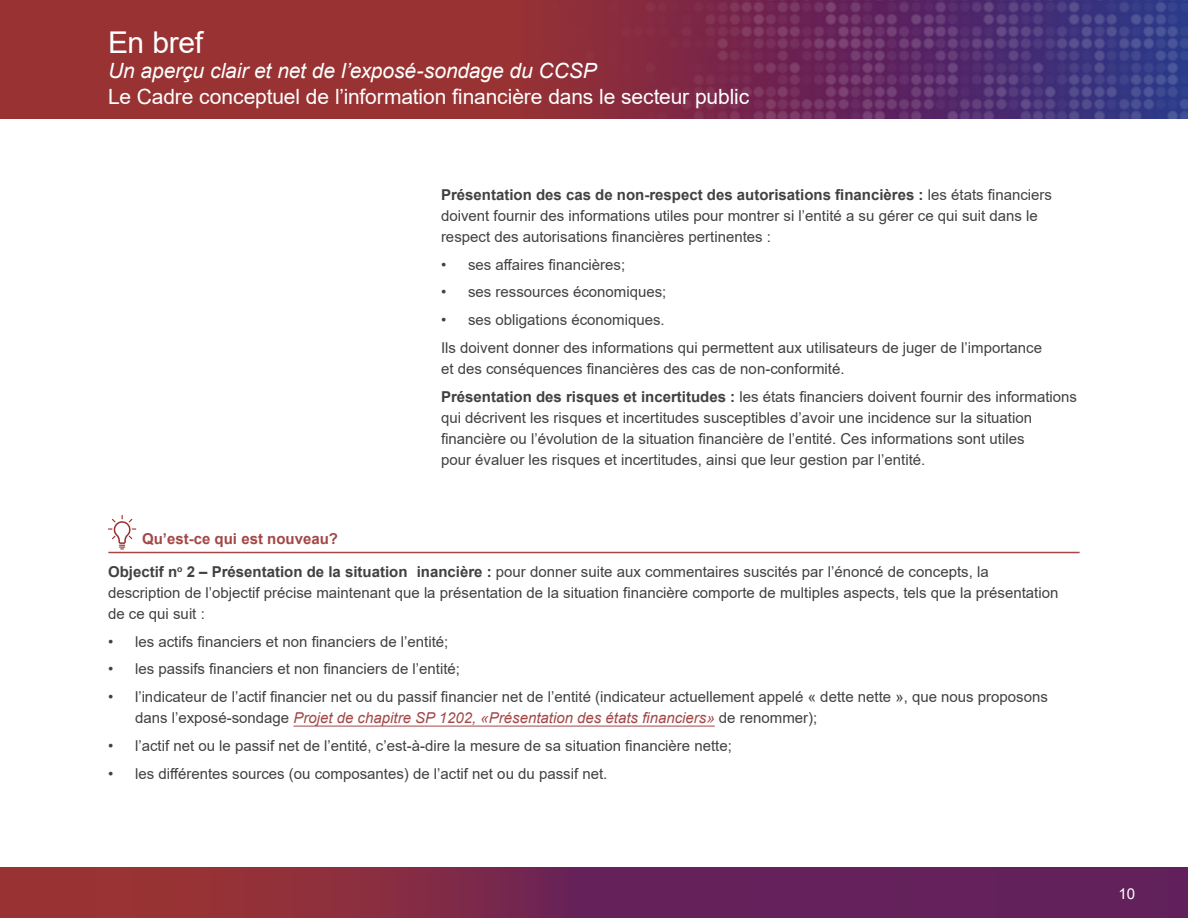
<style>
.page{position:relative;width:1188px;height:918px;background:#fff}
.page>*{position:absolute;margin:0;border:0;box-sizing:border-box;transform-origin:0 0}
.t1{font:30px "Arial";letter-spacing:-.015em;color:#fff}
.t2{font:21px "Arial";letter-spacing:-.005em;color:#fff}
.t3{font:italic 21px "Arial";letter-spacing:-.005em;color:#fff}
.t4{font:15px/21px "Arial";color:#414042}
.t5{font:700 15px "Arial";color:#a34747}
.t6{font:15px "Arial";color:#fff}
.s1{font-weight:700}
.s2{color:#404040}
.s3{font-style:italic;color:#a34747}
</style>
<div class="page">
<div style="left:0;top:0;width:523px;height:119px;background:#933"></div>
<img style="left:523px;top:0;width:665px;height:119px">
<svg style="left:0;top:868px;width:1188px;height:50px;background:#77274c"></svg>
<hr style="left:293px;top:726px;width:422px;height:1px;background:#a34747">
<hr style="left:108px;top:552px;width:972px;height:1px;background:#a34747">
<svg style="left:108px;top:515px;width:28px;height:34px"></svg>
<h1 class="t1" style="left:108px;top:22px;width:97px">En bref</h1>
<h2 class="t3" style="left:108px;top:57px;width:490px">Un aperçu clair et net de l’exposé-sondage du CCSP</h2>
<h2 class="t2" style="left:108px;top:82px;width:643px">Le Cadre conceptuel de l’information financière dans le secteur public</h2>
<h3 class="t5" style="left:142px;top:528px;width:197px">Qu’est-ce qui est nouveau?</h3>
<p class="t4" style="left:441px;top:184px;width:613px"><span class="s1">Présentation des cas de non-respect des autorisations financières :</span> les états financiers doivent fournir des informations utiles pour montrer si l’entité a su gérer ce qui suit dans le respect des autorisations financières pertinentes :</p>
<p class="t4" style="left:441px;top:254px;width:186px">• ses affaires financières;</p>
<p class="t4" style="left:441px;top:282px;width:227px">• ses ressources économiques;</p>
<p class="t4" style="left:441px;top:309px;width:225px">• ses obligations économiques.</p>
<p class="t4" style="left:441px;top:337px;width:603px">Ils doivent donner des informations qui permettent aux utilisateurs de juger de l’importance et des conséquences financières des cas de non-conformité.</p>
<p class="t4" style="left:441px;top:386px;width:638px"><span class="s1">Présentation des risques et incertitudes :</span> les états financiers doivent fournir des informations qui décrivent les risques et incertitudes susceptibles d’avoir une incidence sur la situation financière ou l’évolution de la situation financière de l’entité. Ces informations sont utiles<br>pour évaluer les risques et incertitudes, ainsi que leur gestion par l’entité.</p>
<p class="t4" style="left:108px;top:561px;width:952px"><span class="s1">Objectif n</span><sup>o</sup> <span class="s1">2 – Présentation de la situation inancière :</span> pour donner suite aux commentaires suscités par l’<span class="s2">énoncé de concepts</span>, la description de l’objectif précise maintenant que la présentation de la situation financière comporte de multiples aspects, tels que la présentation de ce qui suit :</p>
<p class="t4" style="left:108px;top:631px;width:342px">• les actifs financiers et non financiers de l’entité;</p>
<p class="t4" style="left:108px;top:658px;width:354px">• les passifs financiers et non financiers de l’entité;</p>
<p class="t4" style="left:135px;top:686px;width:914px;text-indent:-27px">• l’indicateur de l’actif financier net ou du passif financier net de l’entité (indicateur actuellement appelé « dette nette », que nous proposons dans l’exposé-sondage <span class="s3">Projet de chapitre SP 1202, «Présentation des états financiers»</span> de renommer);</p>
<p class="t4" style="left:108px;top:735px;width:625px">• l’actif net ou le passif net de l’entité, c’est-à-dire la mesure de sa situation financière nette;</p>
<p class="t4" style="left:108px;top:763px;width:501px">• les différentes sources (ou composantes) de l’actif net ou du passif net.</p>
<p class="t6" style="left:1119px;top:883px;width:18px">10</p>
</div>
